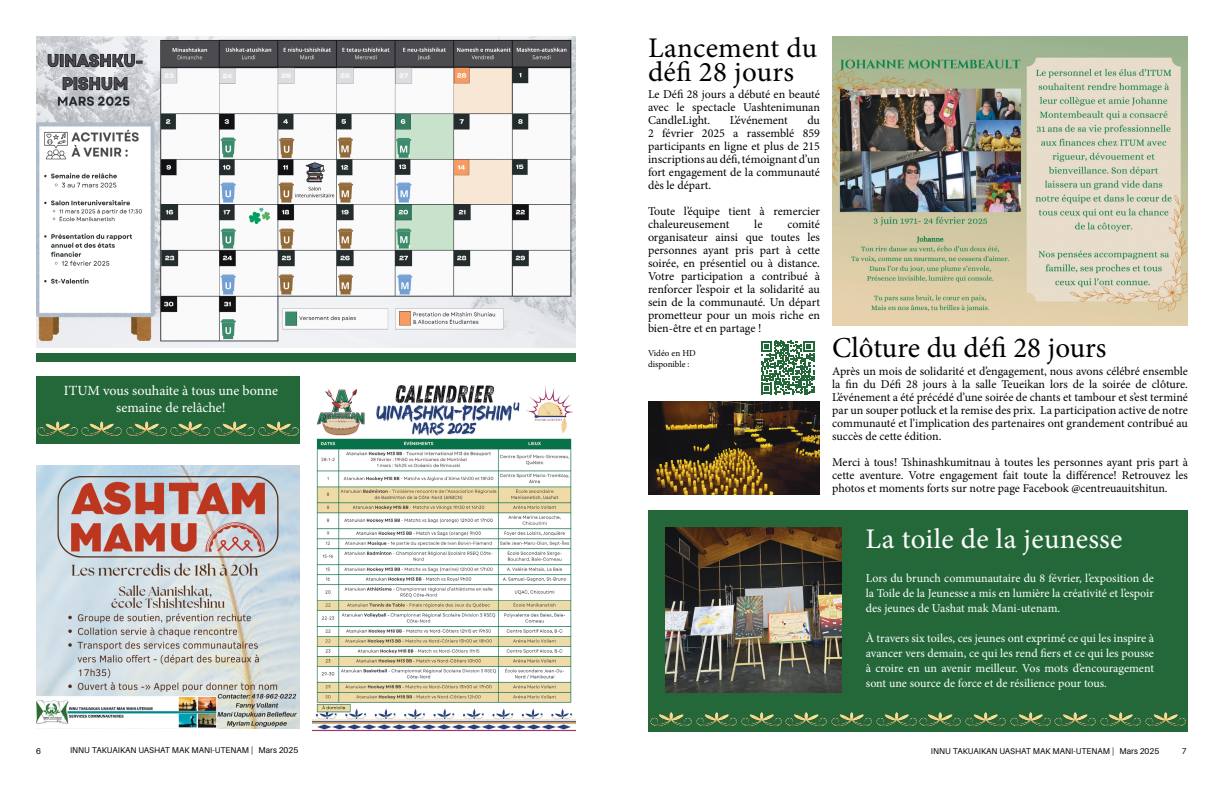
<style>
.page{position:relative;width:1224px;height:792px;background:#fff}
.page>*{position:absolute;margin:0;border:0;box-sizing:border-box;transform-origin:0 0}
.t1{font:29px "Minion Pro";color:#000}
.t2{font:28.4px/24px "Minion Pro";letter-spacing:.01em;color:#000}
.t3{font:28.4px "Minion Pro";letter-spacing:.01em;color:#fff}
.t4{font:14px/16.8px "Minion Pro";letter-spacing:-.005em;color:#fff;text-align:center}
.t5{font:12px/13px "Minion Pro";color:#000;text-align:justify}
.t6{font:12px/15px "Minion Pro";color:#fff;text-align:justify}
.t7{font:9px/10.8px "Minion Pro";color:#000}
.t8{font:8.4px "Aileron";color:#000}
</style>
<div class="page">
<div style="left:648px;top:510px;width:540px;height:222px;background:#24683a"></div>
<div style="left:36px;top:353px;width:540px;height:9px;background:#24683a"></div>
<div style="left:36px;top:376px;width:264px;height:68px;background:#24683a"></div>
<img style="left:650px;top:712px;width:536px;height:15px">
<img style="left:37px;top:421px;width:262px;height:15px">
<img style="left:36px;top:36px;width:540px;height:312px">
<svg style="left:761px;top:341px;width:53px;height:53px"></svg>
<img style="left:665px;top:527px;width:177px;height:166px">
<img style="left:648px;top:402px;width:172px;height:93px">
<img style="left:312px;top:385px;width:264px;height:347px">
<img style="left:36px;top:465px;width:264px;height:264px">
<img style="left:832px;top:36px;width:356px;height:290px">
<p class="t4" style="left:64px;top:382px;width:216px">ITUM vous souhaite à tous une bonne semaine de relâche!</p>
<h2 class="t2" style="left:648px;top:36px;width:171px">Lancement du défi 28 jours</h2>
<p class="t5" style="left:648px;top:88px;width:174px">Le Défi 28 jours a débuté en beauté avec le spectacle Uashtenimunan CandleLight.</p>
<p class="t5" style="left:648px;top:114px;width:174px;text-indent:159px">du 2 février 2025 a rassemblé 859 participants en ligne et plus de 215 inscriptions au défi, témoignant d’un fort engagement de la communauté dès le départ.</p>
<p class="t5" style="left:648px;top:205px;width:173px">Toute l’équipe tient à remercier chaleureusement</p>
<p class="t5" style="left:730px;top:114px;width:60px">L’événement</p>
<p class="t5" style="left:754px;top:218px;width:10px">le</p>
<p class="t5" style="left:648px;top:218px;width:174px;text-indent:139px">comité organisateur ainsi que toutes les personnes ayant pris part à cette soirée, en présentiel ou à distance.<br>Votre participation a contribué à renforcer l’espoir et la solidarité au sein de la communauté. Un départ prometteur pour un mois riche en bien-être et en partage !</p>
<p class="t7" style="left:648px;top:348px;width:49px">Vidéo en HD disponible :</p>
<h1 class="t1" style="left:832px;top:328px;width:276px">Clôture du défi 28 jours</h1>
<p class="t5" style="left:832px;top:365px;width:357px">Après un mois de solidarité et d’engagement, nous avons célébré ensemble la fin du Défi 28 jours à la salle Teueikan lors de la soirée de clôture.<br>L’événement a été précédé d’une soirée de chants et tambour et s’est terminé par un souper potluck et la remise des prix. La participation active de notre communauté et l’implication des partenaires ont grandement contribué au succès de cette édition.</p>
<p class="t5" style="left:832px;top:456px;width:357px">Merci à tous! Tshinashkumitnau à toutes les personnes ayant pris part à cette aventure. Votre engagement fait toute la différence! Retrouvez les photos et moments forts sur notre page Facebook @centreuauitshitun.</p>
<h2 class="t3" style="left:866px;top:520px;width:259px">La toile de la jeunesse</h2>
<p class="t6" style="left:866px;top:570px;width:290px">Lors du brunch communautaire du 8 février, l’exposition de la Toile de la Jeunesse a mis en lumière la créativité et l’espoir des jeunes de Uashat mak Mani-utenam.</p>
<p class="t6" style="left:866px;top:630px;width:290px">À travers six toiles, ces jeunes ont exprimé ce qui les inspire à avancer vers demain, ce qui les rend fiers et ce qui les pousse à croire en un avenir meilleur. Vos mots d’encouragement sont une source de force et de résilience pour tous.</p>
<p class="t8" style="left:36px;top:746px;width:6px">6</p>
<p class="t8" style="left:70px;top:746px;width:230px">INNU TAKUAIKAN UASHAT MAK MANI-UTENAM | Mars 2025</p>
<p class="t8" style="left:931px;top:746px;width:230px">INNU TAKUAIKAN UASHAT MAK MANI-UTENAM | Mars 2025</p>
<p class="t8" style="left:1182px;top:746px;width:6px">7</p>
</div>
